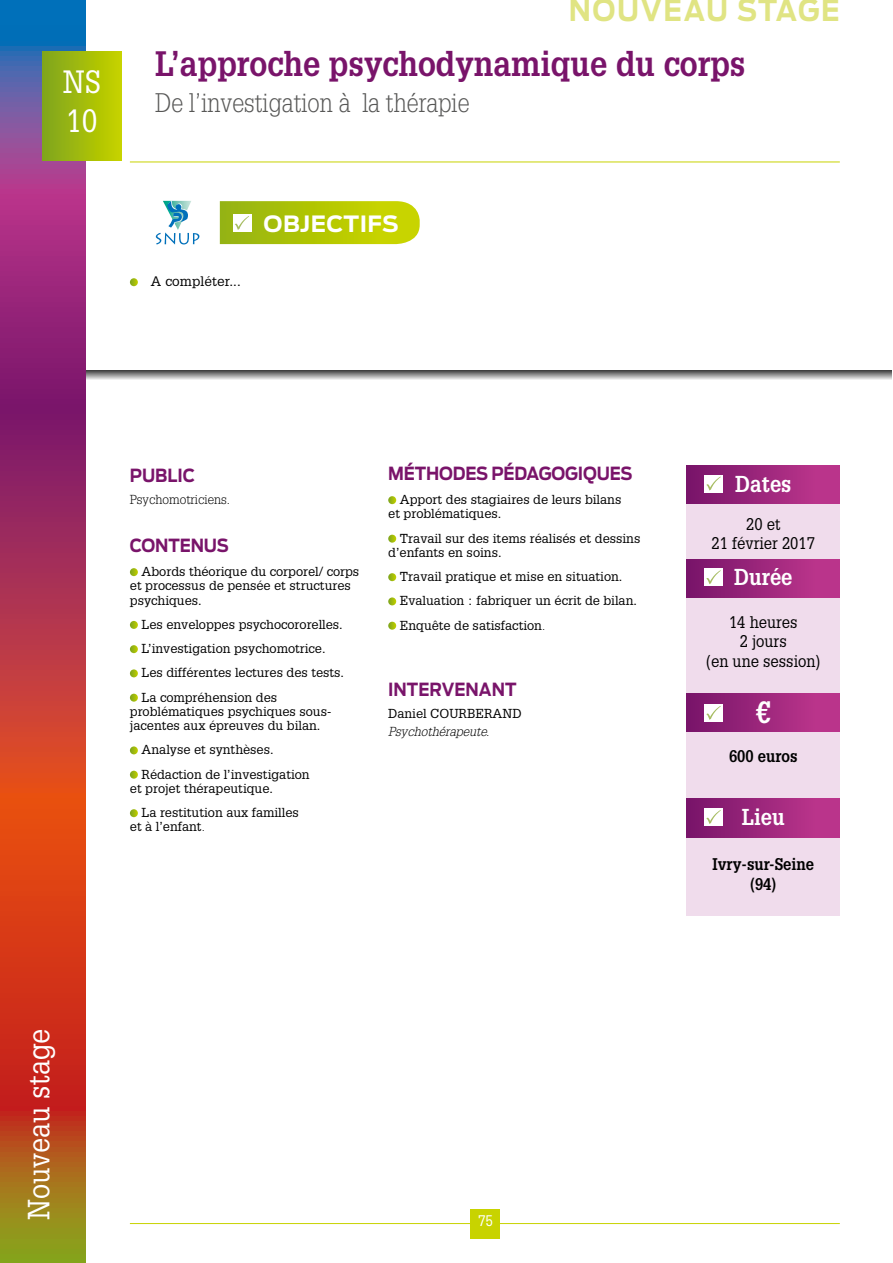
<style>
.page{position:relative;width:893px;height:1263px;background:#fff}
.page>*{position:absolute;margin:0;border:0;box-sizing:border-box;transform-origin:0 0}
.t1{font:700 34.5px "Glypha LT Std";color:#79146a;scale:.9 1}
.t2{font:31.5px/39px "Glypha LT Std";color:#fff;scale:.9 1}
.t3{font:30px "Glypha LT Std";color:#fff;scale:.9 1}
.t4{font:700 30px "Antenna";letter-spacing:.055em;color:#e0e483;scale:.9 1}
.t5{font:700 30px "Glypha LT Std";color:#fff;scale:.9 1}
.t6{font:300 26.25px "Glypha LT Std";color:#575756;scale:.9 1}
.t7{font:700 22.5px "Glypha LT Std";color:#fff;scale:.9 1}
.t8{font:700 22.35px "Antenna";letter-spacing:.015em;color:#fff}
.t9{font:700 18px "Antenna";letter-spacing:-.01em;color:#79146a;scale:.9 1}
.t10{font:16.5px/19.5px "Glypha LT Std";color:#000;text-align:center;scale:.9 1}
.t11{font:700 16.5px/19.5px "Glypha LT Std";color:#000;text-align:center;scale:.9 1}
.t12{font:15px "Glypha LT Std";color:#fff;scale:.9 1}
.t13{font:13.5px "Glypha LT Std";letter-spacing:.01em;color:#000}
.t14{font:12.75px/24.3px "Glypha LT Std";color:#000}
.t15{font:300 12.75px "Glypha LT Std";color:#000}
.t16{font:italic 300 12.75px "Glypha LT Std";color:#000}
.s1{font-weight:300}
</style>
<div class="page">
<svg style="left:85px;top:370px;width:807px;height:10px;background:#969696"></svg>
<hr style="left:130px;top:162px;width:710px;height:1px;background:#c8d300">
<svg style="left:130px;top:278px;width:8px;height:8px"></svg>
<svg style="left:130px;top:568px;width:8px;height:8px"></svg>
<svg style="left:130px;top:621px;width:8px;height:8px"></svg>
<svg style="left:130px;top:645px;width:8px;height:8px"></svg>
<svg style="left:130px;top:669px;width:8px;height:8px"></svg>
<svg style="left:130px;top:694px;width:8px;height:8px"></svg>
<svg style="left:130px;top:746px;width:8px;height:8px"></svg>
<svg style="left:130px;top:771px;width:8px;height:8px"></svg>
<svg style="left:130px;top:809px;width:8px;height:8px"></svg>
<svg style="left:388px;top:496px;width:8px;height:8px"></svg>
<svg style="left:388px;top:535px;width:8px;height:8px"></svg>
<svg style="left:388px;top:573px;width:8px;height:8px"></svg>
<svg style="left:388px;top:597px;width:8px;height:8px"></svg>
<svg style="left:388px;top:622px;width:8px;height:8px"></svg>
<svg style="left:220px;top:201px;width:200px;height:43px;background:#b7c913"></svg>
<svg style="left:156px;top:200px;width:43px;height:45px"></svg>
<svg style="left:0;top:0;width:85px;height:1263px;background:#a93e4a"></svg>
<div style="left:43px;top:52px;width:78px;height:108px;background:linear-gradient(to right,#7fa51d,#c5d200)"></div>
<hr style="left:130px;top:1223px;width:710px;height:1px;background:#c8d300">
<div style="left:470px;top:1209px;width:30px;height:29px;background:#c8d300"></div>
<div style="left:687px;top:465px;width:153px;height:451px;background:#f0dcec"></div>
<div style="left:687px;top:465px;width:153px;height:39px;background:linear-gradient(to right,#79156a,#c3398f)"></div>
<div style="left:687px;top:559px;width:153px;height:38px;background:linear-gradient(to right,#79156a,#c3398f)"></div>
<div style="left:687px;top:694px;width:153px;height:38px;background:linear-gradient(to right,#79156a,#c3398f)"></div>
<div style="left:705px;top:474px;width:18px;height:18px;background:#fff"></div>
<svg style="left:706px;top:476px;width:15px;height:15px"></svg>
<div style="left:705px;top:568px;width:18px;height:18px;background:#fff"></div>
<svg style="left:706px;top:570px;width:15px;height:14px"></svg>
<div style="left:705px;top:704px;width:18px;height:18px;background:#fff"></div>
<svg style="left:706px;top:706px;width:15px;height:14px"></svg>
<div style="left:687px;top:799px;width:153px;height:38px;background:linear-gradient(to right,#79156a,#c3398f)"></div>
<div style="left:705px;top:808px;width:18px;height:18px;background:#fff"></div>
<svg style="left:706px;top:810px;width:15px;height:14px"></svg>
<h2 class="t2" style="left:63px;top:62px;width:44px">NS<br>10</h2>
<h3 class="t4" style="left:569px;top:-8px;width:303px">NOUVEAU STAGE</h3>
<h1 class="t1" style="left:155px;top:43px;width:657px">L’approche psychodynamique du corps</h1>
<h3 class="t6" style="left:155px;top:88px;width:351px">De l’investigation à la thérapie</h3>
<p class="t13" style="left:151px;top:273px;width:92px">A compléter...</p>
<h3 class="t8" style="left:264px;top:210px;width:137px">OBJECTIFS</h3>
<h3 class="t3" style="left:21px;top:1220px;width:214px;rotate:-90deg">Nouveau stage</h3>
<h3 class="t9" style="left:130px;top:464px;width:74px">PUBLIC</h3>
<p class="t15" style="left:130px;top:493px;width:102px">Psychomotriciens.</p>
<h3 class="t9" style="left:130px;top:535px;width:111px">CONTENUS</h3>
<p class="t14" style="left:130px;top:564px;width:231px;line-height:14.2px;text-indent:12px">Abords théorique du corporel/ corps et processus de pensée et structures psychiques.</p>
<p class="t14" style="left:142px;top:612px;width:204px">Les enveloppes psychocororelles.<br>L’investigation psychomotrice.<br>Les différentes lectures des tests.<br>La compréhension des</p>
<p class="t14" style="left:130px;top:704px;width:203px;line-height:14.2px">problématiques psychiques sous&shy;jacentes aux épreuves du bilan.</p>
<p class="t14" style="left:142px;top:737px;width:170px">Analyse et synthèses.<br>Rédaction de l’investigation</p>
<p class="t14" style="left:142px;top:776px;width:159px;text-indent:-12px">et projet thérapeutique.<br>La restitution aux familles</p>
<p class="t14" style="left:130px;top:814px;width:76px">et à l’enfant<span class="s1">.</span></p>
<h3 class="t9" style="left:388px;top:463px;width:273px">MÉTHODES PÉDAGOGIQUES</h3>
<p class="t14" style="left:388px;top:492px;width:235px;line-height:14.2px;text-indent:12px">Apport des stagiaires de leurs bilans et problématiques.</p>
<p class="t14" style="left:388px;top:531px;width:254px;line-height:14.2px;text-indent:12px">Travail sur des items réalisés et dessins d’enfants en soins.</p>
<p class="t14" style="left:400px;top:564px;width:239px">Travail pratique et mise en situation.<br>Evaluation : fabriquer un écrit de bilan.<br>Enquête de satisfaction<span class="s1">.</span></p>
<h3 class="t9" style="left:388px;top:678px;width:144px">INTERVENANT</h3>
<p class="t14" style="left:388px;top:701px;width:135px">Daniel COURBERAND</p>
<p class="t16" style="left:388px;top:724px;width:102px">Psychothérapeute.</p>
<h3 class="t7" style="left:735px;top:470px;width:64px">Dates</h3>
<p class="t10" style="left:711px;top:514px;width:116px">20 et<br>21 février 2017</p>
<h3 class="t7" style="left:734px;top:563px;width:67px">Durée</h3>
<p class="t10" style="left:706px;top:612px;width:128px">14 heures<br>2 jours<br>(en une session)</p>
<h3 class="t5" style="left:756px;top:694px;width:18px">€</h3>
<p class="t11" style="left:729px;top:746px;width:78px">600 euros</p>
<h3 class="t7" style="left:742px;top:803px;width:49px">Lieu</h3>
<p class="t11" style="left:712px;top:854px;width:114px">Ivry-sur-Seine (94)</p>
<p class="t12" style="left:478px;top:1211px;width:18px">75</p>
</div>
